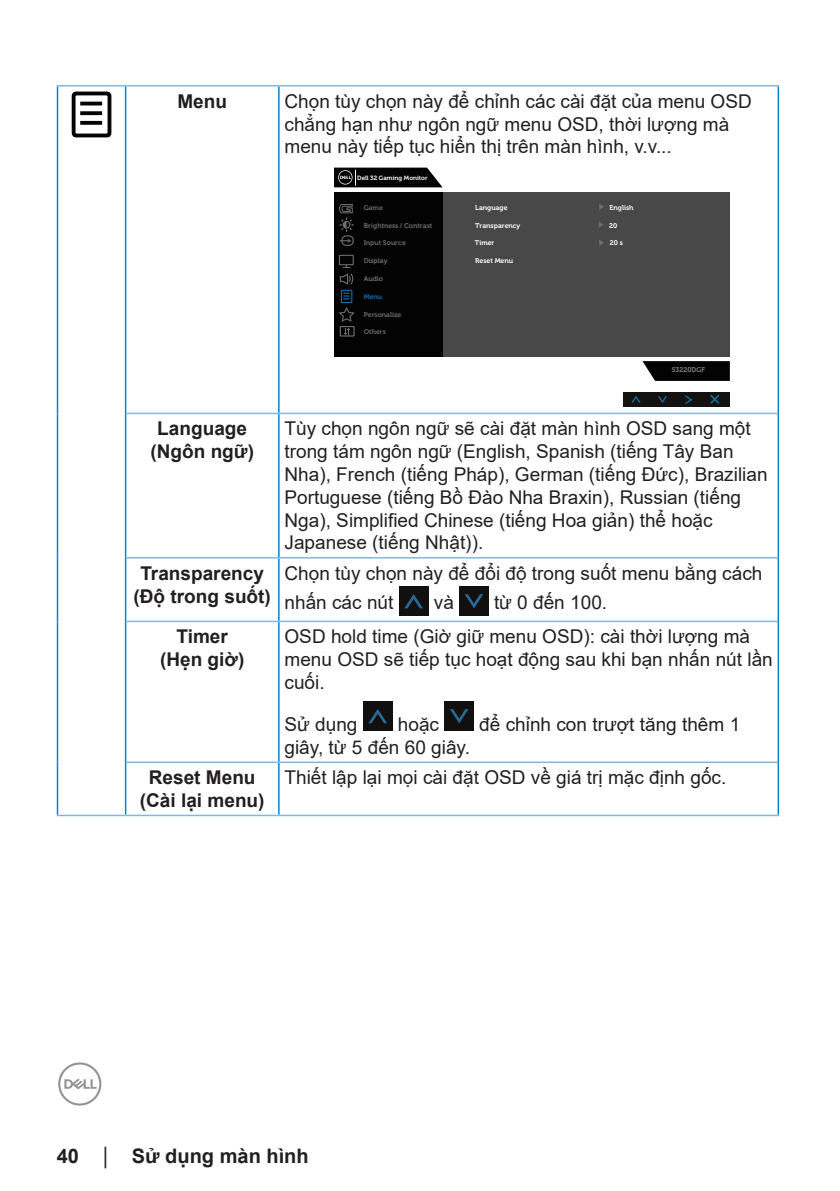
<style>
.page{position:relative;width:840px;height:1191px;background:#fff}
.page>*{position:absolute;margin:0;border:0;box-sizing:border-box;transform-origin:0 0}
.t1{font:700 20px "Arial";color:#231f20}
.text_OSD_table{font:19px/22.8px "Arial";color:#231f20}
.text_OSD_table-2{font:700 19px/22.8px "Arial";color:#231f20;text-align:center}
.t2{font:700 6.8px "Museo For Dell";color:#6c6d70}
.t3{font:700 6.8px "Museo For Dell";color:#fff}
.t4{font:700 6.8px "Museo For Dell";color:#808285}
.t5{font:700 6.8px "Museo For Dell";color:#0c6fb8}
.t6{font:700 6.2px "Museo For Dell";color:#fff}
.s1{font-family:"Times New Roman";font-weight:400;font-size:18px}
</style>
<div class="page">
<svg style="left:58px;top:1062px;width:43px;height:43px"></svg>
<hr style="left:57px;top:85px;width:68px;height:2px;background:#84b6e2">
<hr style="left:57px;top:87px;width:1px;height:326px;background:#0087cb">
<hr style="left:57px;top:413px;width:1px;height:145px;background:#0087cb">
<hr style="left:57px;top:558px;width:1px;height:63px;background:#0087cb">
<hr style="left:57px;top:621px;width:1px;height:141px;background:#0087cb">
<hr style="left:57px;top:762px;width:1px;height:52px;background:#0087cb">
<hr style="left:125px;top:85px;width:154px;height:2px;background:#84b6e2">
<hr style="left:279px;top:85px;width:499px;height:2px;background:#84b6e2">
<hr style="left:126px;top:413px;width:153px;height:1px;background:#84b6e2">
<hr style="left:279px;top:413px;width:498px;height:1px;background:#84b6e2">
<hr style="left:126px;top:557px;width:153px;height:1px;background:#84b6e2">
<hr style="left:279px;top:557px;width:498px;height:1px;background:#84b6e2">
<hr style="left:126px;top:620px;width:153px;height:2px;background:#84b6e2">
<hr style="left:279px;top:620px;width:498px;height:2px;background:#84b6e2">
<hr style="left:126px;top:761px;width:153px;height:2px;background:#84b6e2">
<hr style="left:279px;top:761px;width:498px;height:2px;background:#84b6e2">
<hr style="left:125px;top:87px;width:1px;height:326px;background:#0087cb">
<hr style="left:278px;top:87px;width:1px;height:326px;background:#0087cb">
<hr style="left:777px;top:87px;width:1px;height:326px;background:#0087cb">
<hr style="left:125px;top:413px;width:1px;height:145px;background:#0087cb">
<hr style="left:278px;top:414px;width:1px;height:143px;background:#0087cb">
<hr style="left:777px;top:413px;width:1px;height:145px;background:#0087cb">
<hr style="left:125px;top:558px;width:1px;height:63px;background:#0087cb">
<hr style="left:278px;top:558px;width:1px;height:62px;background:#0087cb">
<hr style="left:777px;top:558px;width:1px;height:63px;background:#0087cb">
<hr style="left:125px;top:621px;width:1px;height:141px;background:#0087cb">
<hr style="left:278px;top:622px;width:1px;height:139px;background:#0087cb">
<hr style="left:777px;top:621px;width:1px;height:141px;background:#0087cb">
<hr style="left:125px;top:762px;width:1px;height:52px;background:#0087cb">
<hr style="left:278px;top:763px;width:1px;height:51px;background:#0087cb">
<hr style="left:777px;top:762px;width:1px;height:52px;background:#0087cb">
<hr style="left:57px;top:814px;width:68px;height:2px;background:#84b6e2">
<hr style="left:125px;top:814px;width:154px;height:2px;background:#84b6e2">
<hr style="left:279px;top:814px;width:499px;height:2px;background:#84b6e2">
<svg style="left:72px;top:92px;width:39px;height:45px"></svg>
<div style="left:334px;top:193px;width:395px;height:164px;background:#484849"></div>
<div style="left:334px;top:193px;width:108px;height:164px;background:#030303"></div>
<svg style="left:642px;top:361px;width:87px;height:20px;background:#181818"></svg>
<svg style="left:599px;top:240px;width:4px;height:6px"></svg>
<svg style="left:599px;top:204px;width:4px;height:6px"></svg>
<svg style="left:599px;top:222px;width:4px;height:6px"></svg>
<div style="left:623px;top:392px;width:106px;height:15px;background:#131211"></div>
<svg style="left:710px;top:394px;width:10px;height:10px"></svg>
<svg style="left:632px;top:396px;width:8px;height:6px"></svg>
<svg style="left:658px;top:396px;width:8px;height:7px"></svg>
<svg style="left:685px;top:395px;width:7px;height:9px"></svg>
<div style="left:339px;top:254px;width:14px;height:11px;border:1px solid #6c6d70"></div>
<svg style="left:339px;top:265px;width:14px;height:20px"></svg>
<div style="left:340px;top:289px;width:12px;height:14px;border:1px solid #0c6fb8"></div>
<svg style="left:343px;top:293px;width:6px;height:6px"></svg>
<svg style="left:339px;top:307px;width:16px;height:28px"></svg>
<div style="left:339px;top:326px;width:15px;height:11px;border:1px solid #727276"></div>
<svg style="left:340px;top:239px;width:11px;height:4px"></svg>
<div style="left:341px;top:235px;width:12px;height:11px;border:1px solid #727276;border-radius:3px"></div>
<svg style="left:339px;top:204px;width:14px;height:28px"></svg>
<svg style="left:334px;top:168px;width:108px;height:19px;background:#1b1b1b"></svg>
<div style="left:398px;top:586px;width:30px;height:30px;background:#11100f"></div>
<svg style="left:404px;top:594px;width:19px;height:14px"></svg>
<div style="left:459px;top:586px;width:29px;height:30px;background:#11100f"></div>
<svg style="left:464px;top:594px;width:19px;height:14px"></svg>
<div style="left:362px;top:701px;width:30px;height:30px;background:#11100f"></div>
<svg style="left:368px;top:709px;width:19px;height:14px"></svg>
<div style="left:444px;top:701px;width:29px;height:30px;background:#11100f"></div>
<svg style="left:450px;top:709px;width:18px;height:14px"></svg>
<p class="text_OSD_table-2" style="left:177px;top:90px;width:51px">Menu</p>
<p class="text_OSD_table" style="left:284px;top:90px;width:468px">Chọn tùy chọn này để chỉnh các cài đặt của menu OSD chẳng hạn như ngôn ngữ menu OSD, thời lượng mà menu này tiếp tục hiển thị trên màn hình, v.v...</p>
<p class="t6" style="left:357px;top:174px;width:72px">Dell 32 Gaming Monitor</p>
<p class="t2" style="left:363px;top:204px;width:21px">Game</p>
<p class="t2" style="left:363px;top:239px;width:44px">Input Source</p>
<p class="t2" style="left:363px;top:256px;width:25px">Display</p>
<p class="t2" style="left:363px;top:222px;width:70px">Brightness / Contrast</p>
<p class="t2" style="left:363px;top:275px;width:21px">Audio</p>
<p class="t5" style="left:363px;top:293px;width:20px">Menu</p>
<p class="t2" style="left:363px;top:311px;width:39px">Personalize</p>
<p class="t2" style="left:363px;top:328px;width:24px">Others</p>
<p class="t3" style="left:475px;top:204px;width:34px">Language</p>
<p class="t3" style="left:475px;top:222px;width:47px">Transparency</p>
<p class="t3" style="left:474px;top:239px;width:21px">Timer</p>
<p class="t3" style="left:475px;top:257px;width:39px">Reset Menu</p>
<p class="t3" style="left:609px;top:204px;width:26px">English</p>
<p class="t3" style="left:608px;top:222px;width:10px">20</p>
<p class="t3" style="left:609px;top:239px;width:15px">20 s</p>
<p class="t4" style="left:671px;top:366px;width:35px">S3220DGF</p>
<p class="text_OSD_table-2" style="left:150px;top:417px;width:105px">Language (Ngôn ngữ)</p>
<p class="text_OSD_table" style="left:284px;top:417px;width:484px">Tùy chọn ngôn ngữ sẽ cài đặt màn hình OSD sang một trong tám ngôn ngữ (English, Spanish (tiếng Tây Ban Nha), French (tiếng Pháp), German (tiếng Đức), Brazilian Portuguese (tiếng Bồ Đào Nha Braxin), Russian (tiếng Nga), Simplified Chinese (tiếng Hoa giản) thể hoặc Japanese (tiếng Nhật)).</p>
<p class="text_OSD_table-2" style="left:133px;top:562px;width:139px">Transparency (Độ trong suốt)</p>
<p class="text_OSD_table" style="left:284px;top:558px;width:479px;line-height:29.4px">Chọn tùy chọn này để đổi độ trong suốt menu bằng cách nhấn các nút</p>
<p class="text_OSD_table" style="left:433px;top:591px;width:22px">và</p>
<p class="text_OSD_table" style="left:493px;top:591px;width:115px">từ 0 đến 100.</p>
<p class="text_OSD_table-2" style="left:160px;top:625px;width:86px">Timer (Hẹn giờ)</p>
<p class="text_OSD_table" style="left:284px;top:625px;width:489px">OSD hold time (Giờ giữ menu OSD): cài thời lượng mà menu OSD sẽ tiếp tục hoạt động sau khi bạn nhấn nút lần cuối.</p>
<p class="text_OSD_table" style="left:284px;top:713px;width:74px">Sử dụng</p>
<p class="text_OSD_table" style="left:397px;top:713px;width:43px">hoặc</p>
<p class="text_OSD_table" style="left:479px;top:713px;width:262px">để chỉnh con trượt tăng thêm 1</p>
<p class="text_OSD_table" style="left:284px;top:735px;width:187px">giây, từ 5 đến 60 giây.</p>
<p class="text_OSD_table-2" style="left:140px;top:766px;width:126px">Reset Menu (Cài lại menu)</p>
<p class="text_OSD_table" style="left:284px;top:766px;width:443px">Thiết lập lại mọi cài đặt OSD về giá trị mặc định gốc.</p>
<p class="t1" style="left:57px;top:1141px;width:253px">40 <span class="s1">│</span> Sử dụng màn hình</p>
</div>
